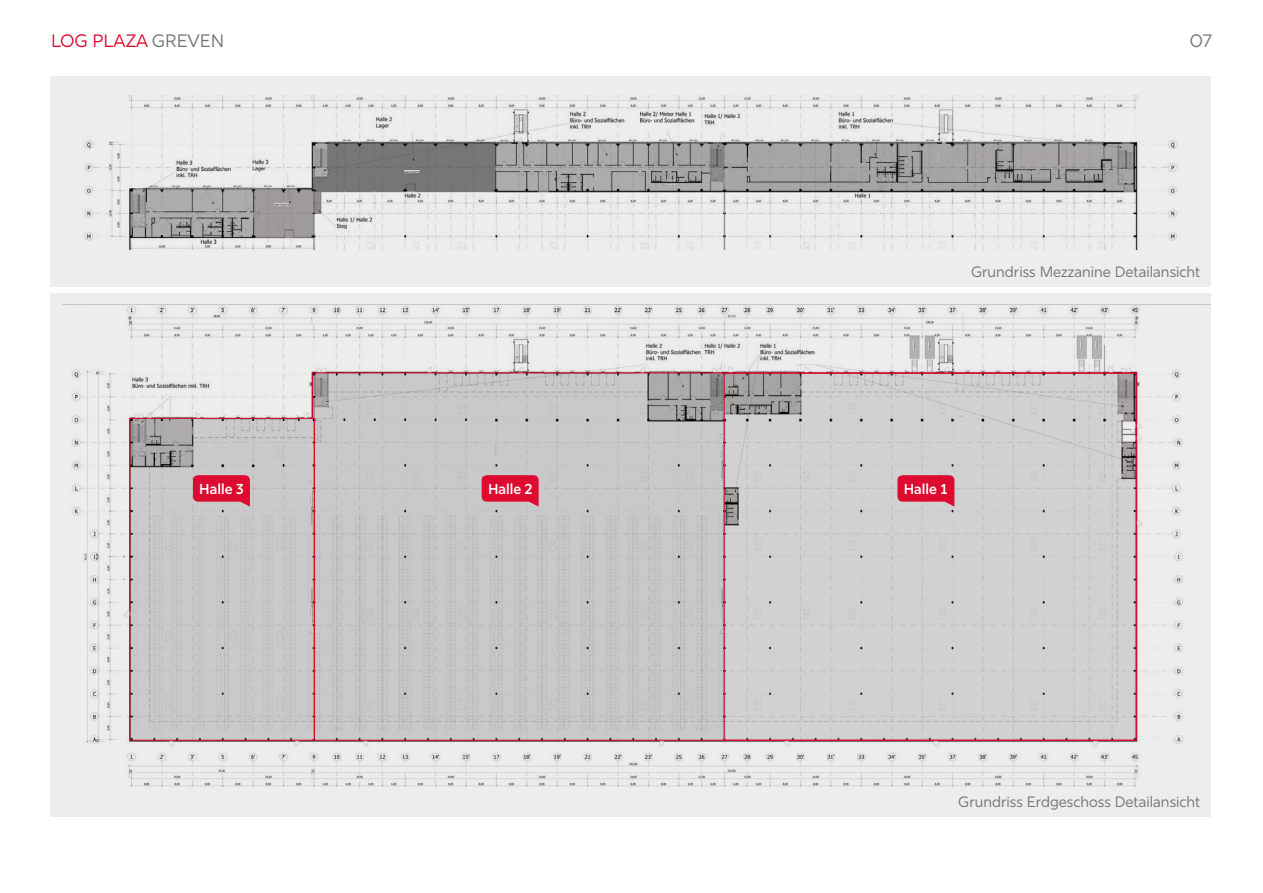
<style>
.page{position:relative;width:1263px;height:893px;background:#fff}
.page>*{position:absolute;margin:0;border:0;box-sizing:border-box;transform-origin:0 0}
.t1{font:18px "Rig Sans";color:#dd0b2f}
.t2{font:18px "Rig Sans";color:#727777}
.t3{font:15px "Rig Sans";color:#727777}
.t4{font:600 14.4px "Rig Sans";color:#fff}
.s1{color:#727777}
</style>
<div class="page">
<div style="left:50px;top:293px;width:1161px;height:523px;background:#ededed"></div>
<div style="left:50px;top:77px;width:1161px;height:210px;background:#ededed"></div>
<img style="left:72px;top:305px;width:1111px;height:482px">
<img style="left:84px;top:95px;width:1093px;height:155px">
<svg style="left:193px;top:475px;width:57px;height:32px;background:#d92b49"></svg>
<div style="left:130px;top:418px;width:184px;height:323px;border:1px solid #dd0b2f"></div>
<svg style="left:312px;top:372px;width:825px;height:369px;background:#c9c4c5"></svg>
<p class="t1" style="left:51px;top:32px;width:175px">LOG PLAZA <span class="s1">GREVEN</span></p>
<p class="t2" style="left:1190px;top:32px;width:24px">07</p>
<p class="t3" style="left:971px;top:265px;width:231px">Grundriss Mezzanine Detailansicht</p>
<p class="t4" style="left:199px;top:481px;width:46px">Halle 3</p>
<p class="t4" style="left:488px;top:481px;width:46px">Halle 2</p>
<p class="t4" style="left:904px;top:481px;width:45px">Halle 1</p>
<p class="t3" style="left:958px;top:795px;width:244px">Grundriss Erdgeschoss Detailansicht</p>
</div>
